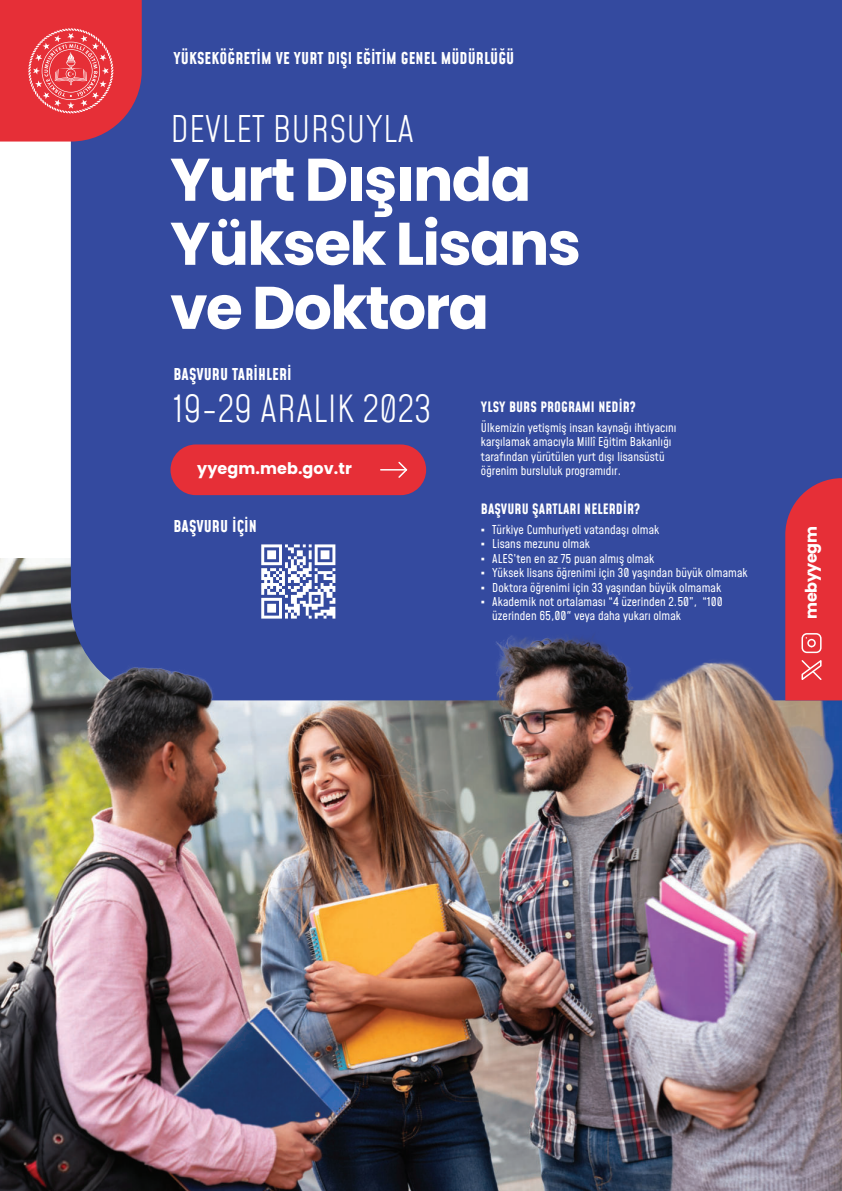
<style>
.page{position:relative;width:842px;height:1191px;background:#fff}
.page>*{position:absolute;margin:0;border:0;box-sizing:border-box;transform-origin:0 0}
.t1{font:700 60px/64px "Poppins";letter-spacing:-.03em;color:#fff}
.t2{font:300 36.6px "Mohave";letter-spacing:.005em;color:#fff}
.t3{font:300 36px "Mohave";letter-spacing:.005em;color:#fff}
.t4{font:700 16px "Mohave";letter-spacing:.005em;color:#fff}
.t5{font:700 16px "Poppins";letter-spacing:.005em;color:#fff}
.t6{font:700 16px "Poppins";letter-spacing:-.03em;color:#fff}
.t7{font:700 14px "Mohave";letter-spacing:.005em;color:#fff}
.t8{font:12px/14.4px "Mohave";letter-spacing:.005em;color:#fff}
.s1{font-family:"Times New Roman"}
</style>
<div class="page">
<img style="left:0;top:558px;width:842px;height:633px">
<div style="left:71px;top:0;width:771px;height:700px;background:#344a9f"></div>
<svg style="left:0;top:0;width:142px;height:141px"></svg>
<svg style="left:785px;top:478px;width:57px;height:222px"></svg>
<div style="left:170px;top:444px;width:256px;height:51px;background:#e62f37;border-radius:25px"></div>
<svg style="left:381px;top:461px;width:27px;height:17px"></svg>
<svg style="left:261px;top:544px;width:74px;height:74px"></svg>
<h3 class="t4" style="left:173px;top:49px;width:342px">YÜKSEKÖĞRETİM VE YURT DIŞI EĞİTİM GENEL MÜDÜRLÜĞÜ</h3>
<h3 class="t3" style="left:170px;top:109px;width:245px">DEVLET BURSUYLA</h3>
<h1 class="t1" style="left:170px;top:153px;width:412px">Yurt Dışında<br>Yüksek Lisans ve Doktora</h1>
<h3 class="t4" style="left:173px;top:364px;width:120px">BAŞVURU TARİHLERİ</h3>
<h2 class="t2" style="left:173px;top:388px;width:259px">19-29 ARALIK 2023</h2>
<h3 class="t5" style="left:197px;top:461px;width:156px">yyegm.meb.gov.tr</h3>
<h3 class="t4" style="left:173px;top:516px;width:85px">BAŞVURU İÇİN</h3>
<p class="t7" style="left:481px;top:398px;width:156px">YLSY BURS PROGRAMI NEDİR?</p>
<p class="t8" style="left:481px;top:420px;width:197px">Ülkemizin yetişmiş insan kaynağı ihtiyacını karşılamak amacıyla Millî Eğitim Bakanlığı tarafından yürütülen yurt dışı lisansüstü öğrenim bursluluk programıdır.</p>
<p class="t7" style="left:481px;top:500px;width:161px">BAŞVURU ŞARTLARI NELERDİR?</p>
<p class="t8" style="left:481px;top:522px;width:180px"><span class="s1">▪</span> Türkiye Cumhuriyeti vatandaşı olmak</p>
<p class="t8" style="left:481px;top:536px;width:111px"><span class="s1">▪</span> Lisans mezunu olmak</p>
<p class="t8" style="left:481px;top:551px;width:175px"><span class="s1">▪</span> ALES’ten en az 75 puan almış olmak</p>
<p class="t8" style="left:481px;top:565px;width:268px"><span class="s1">▪</span> Yüksek lisans öğrenimi için 30 yaşından büyük olmamak</p>
<p class="t8" style="left:481px;top:580px;width:242px"><span class="s1">▪</span> Doktora öğrenimi için 33 yaşından büyük olmamak</p>
<p class="t8" style="left:492px;top:594px;width:232px;text-indent:-11px"><span class="s1">▪</span> Akademik not ortalaması “4 üzerinden 2.50”, “100 üzerinden 65,00" veya daha yukarı olmak</p>
<h3 class="t6" style="left:804px;top:618px;width:94px;rotate:-90deg">mebyyegm</h3>
</div>
